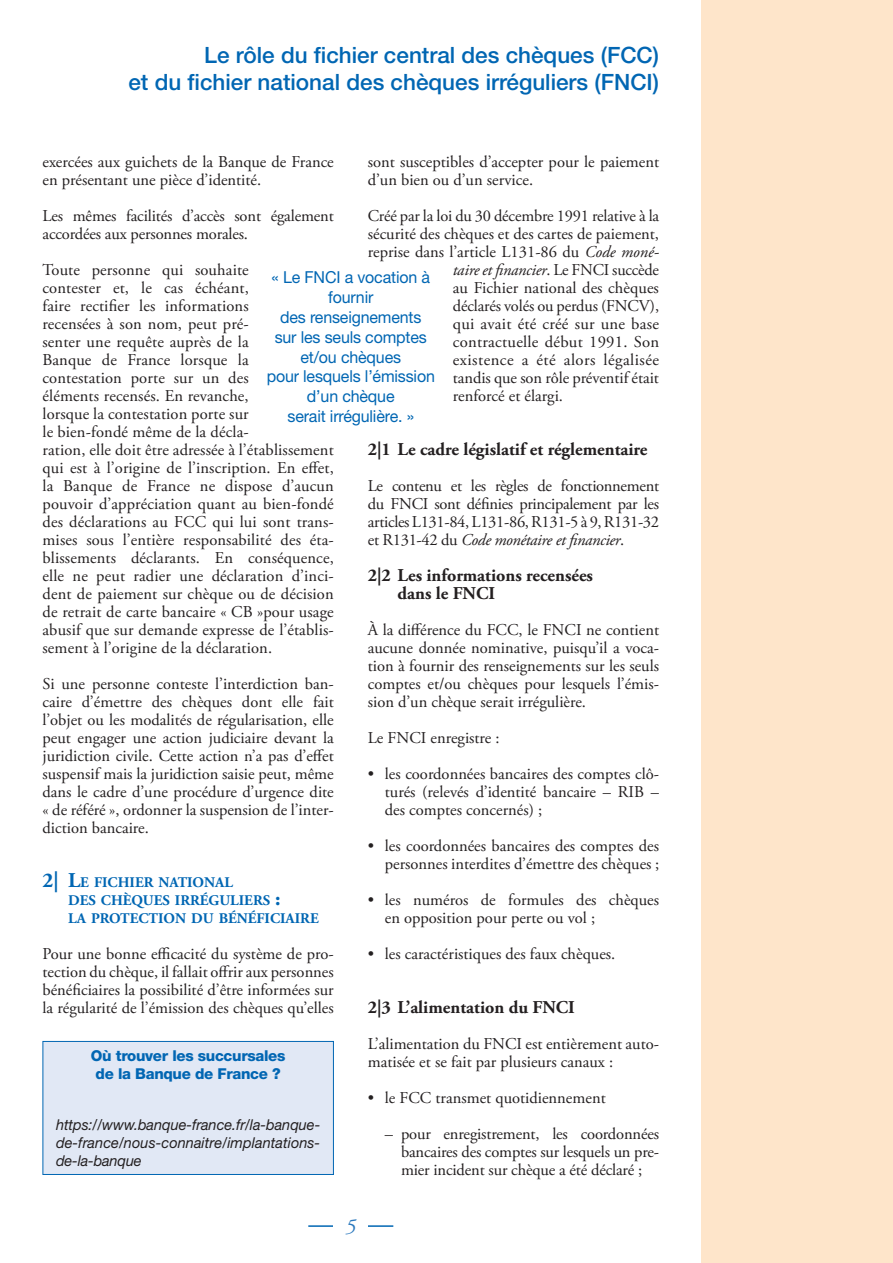
<style>
.page{position:relative;width:893px;height:1263px;background:#fff}
.page>*{position:absolute;margin:0;border:0;box-sizing:border-box;transform-origin:0 0}
.t1{font:500 22.5px/27px "Helvetica Neue LT Std";color:#0166b3;text-align:right}
.t2{font:italic 21px "Adobe Garamond Pro";color:#2b79be}
.t3{font:700 18px/18px "Adobe Garamond Pro";color:#231f20}
.t4{font:16.5px/18px "Adobe Garamond Pro";color:#231f20}
.t5{font:16.5px/19.8px "Helvetica Neue LT Std";letter-spacing:-.01em;color:#0166b3;text-align:center}
.t6{font:italic 16.5px "Adobe Garamond Pro";letter-spacing:-.015em;color:#231f20}
.t7{font:16.5px "Adobe Garamond Pro";letter-spacing:.025em;color:#231f20}
.t8{font:italic 15px/18px "Helvetica Neue LT Std";letter-spacing:.005em;color:#231f20;text-align:justify}
.t9{font:800 15px/18px "Helvetica Neue LT Std";letter-spacing:-.02em;color:#0166b3;text-align:center}
.t10{font:700 14.7px/18px "Adobe Garamond Pro";color:#0166b3}
.s1{font-size:21px}
.s2{font-style:italic}
.s3{font-style:normal}
</style>
<div class="page">
<div style="left:702px;top:0;width:191px;height:1263px;background:#fee5ca"></div>
<hr style="left:308px;top:1225px;width:85px;height:2px;background:#0166b3">
<div style="left:334px;top:1218px;width:34px;height:15px;background:#fff"></div>
<div style="left:43px;top:1041px;width:290px;height:133px;background:#e1e8f5"></div>
<div style="left:43px;top:1041px;width:291px;height:134px;border:1px solid #0166b3"></div>
<h1 class="t1" style="left:128px;top:41px;width:532px">Le rôle du fichier central des chèques (FCC)<br>et du fichier national des chèques irréguliers (FNCI)</h1>
<p class="t4" style="left:43px;top:153px;width:293px">exercées aux guichets de la Banque de France en présentant une pièce d’identité.</p>
<p class="t4" style="left:43px;top:207px;width:293px">Les mêmes facilités d’accès sont également accordées aux personnes morales.</p>
<p class="t4" style="left:43px;top:261px;width:293px">Toute personne qui souhaite<br>contester et, le cas échéant,<br>faire rectifier les informations<br>recensées à son nom, peut pré-<br>senter une requête auprès de la<br>Banque de France lorsque la<br>contestation porte sur un des<br>éléments recensés. En revanche,<br>lorsque la contestation porte sur<br>le bien-fondé même de la décla-<br>ration, elle doit être adressée à l’établissement qui est à l’origine de l’inscription. En effet, la Banque de France ne dispose d’aucun pouvoir d’appréciation quant au bien-fondé des déclarations au FCC qui lui sont trans&shy;mises sous l’entière responsabilité des éta&shy;blissements déclarants. En conséquence, elle ne peut radier une déclaration d’inci&shy;dent de paiement sur chèque ou de décision de retrait de carte bancaire « CB »pour usage abusif que sur demande expresse de l’établis&shy;sement à l’origine de la déclaration.</p>
<p class="t4" style="left:43px;top:675px;width:293px;text-align:justify">Si une personne conteste l’interdiction ban&shy;caire d’émettre des chèques dont elle fait l’objet ou les modalités de régularisation, elle peut engager une action judiciaire devant la juridiction civile. Cette action n’a pas d’effet suspensif mais la juridiction saisie peut, même dans le cadre d’une procédure d’urgence dite « de référé », ordonner la suspension de l’inter&shy;diction bancaire.</p>
<p class="t10" style="left:68px;top:873px;width:252px;text-indent:-26px"><span class="s1">2| L</span>E FICHIER NATIONAL<br>DES CHÈQUES IRRÉGULIERS <span class="s1">:<br></span>LA PROTECTION DU BÉNÉFICIAIRE</p>
<p class="t4" style="left:43px;top:945px;width:293px;text-align:justify">Pour une bonne efficacité du système de pro&shy;tection du chèque, il fallait offrir aux personnes bénéficiaires la possibilité d’être informées sur la régularité de l’émission des chèques qu’elles</p>
<p class="t4" style="left:368px;top:153px;width:293px">sont susceptibles d’accepter pour le paiement d’un bien ou d’un service.</p>
<p class="t4" style="left:368px;top:207px;width:293px">Créé par la loi du 30 décembre 1991 relative à la</p>
<p class="t4" style="left:368px;top:225px;width:293px">sécurité des chèques et des cartes de paiement,</p>
<p class="t4" style="left:368px;top:243px;width:293px">reprise dans l’article L131-86 du <span class="s2">Code moné-</span></p>
<p class="t6" style="left:453px;top:260px;width:208px">taire et financier<span class="s3">. Le FNCI succède</span></p>
<p class="t4" style="left:453px;top:279px;width:208px">au Fichier national des chèques</p>
<p class="t4" style="left:453px;top:297px;width:208px">déclarés volés ou perdus (FNCV),</p>
<p class="t4" style="left:453px;top:315px;width:208px">qui avait été créé sur une base</p>
<p class="t4" style="left:453px;top:333px;width:208px">contractuelle début 1991. Son</p>
<p class="t7" style="left:453px;top:350px;width:208px">existence a été alors légalisée</p>
<p class="t4" style="left:453px;top:369px;width:208px">tandis que son rôle préventif était</p>
<p class="t4" style="left:453px;top:387px;width:112px">renforcé et élargi.</p>
<p class="t3" style="left:368px;top:440px;width:281px">2|1 Le cadre législatif et réglementaire</p>
<p class="t4" style="left:368px;top:477px;width:293px;text-align:justify">Le contenu et les règles de fonctionnement du FNCI sont définies principalement par les articles L131-84, L131-86, R131-5 à 9, R131‑32 et R131-42 du <span class="s2">Code monétaire et financier</span>.</p>
<p class="t3" style="left:398px;top:566px;width:197px;text-indent:-30px">2|2 Les informations recensées dans le FNCI</p>
<p class="t4" style="left:368px;top:621px;width:293px;text-align:justify">À la différence du FCC, le FNCI ne contient aucune donnée nominative, puisqu’il a voca&shy;tion à fournir des renseignements sur les seuls comptes et/ou chèques pour lesquels l’émis&shy;sion d’un chèque serait irrégulière.</p>
<p class="t4" style="left:368px;top:729px;width:133px">Le FNCI enregistre :</p>
<p class="t4" style="left:385px;top:765px;width:276px;text-align:justify;text-indent:-17px">• les coordonnées bancaires des comptes clô&shy;turés (relevés d’identité bancaire – RIB – des comptes concernés) ;</p>
<p class="t4" style="left:368px;top:837px;width:293px;text-align:right">• les coordonnées bancaires des comptes des personnes interdites d’émettre des chèques ;</p>
<p class="t4" style="left:385px;top:891px;width:276px;text-indent:-17px">• les numéros de formules des chèques en opposition pour perte ou vol ;</p>
<p class="t4" style="left:368px;top:945px;width:249px">• les caractéristiques des faux chèques.</p>
<p class="t3" style="left:368px;top:998px;width:209px">2|3 L’alimentation du FNCI</p>
<p class="t4" style="left:368px;top:1035px;width:293px">L’alimentation du FNCI est entièrement auto&shy;matisée et se fait par plusieurs canaux :</p>
<p class="t4" style="left:368px;top:1089px;width:239px">• le FCC transmet quotidiennement</p>
<p class="t4" style="left:401px;top:1125px;width:260px;text-align:justify;text-indent:-16px">– pour enregistrement, les coordonnées bancaires des comptes sur lesquels un pre&shy;mier incident sur chèque a été déclaré ;</p>
<p class="t5" style="left:267px;top:267px;width:170px">« Le FNCI a vocation à fournir<br>des renseignements<br>sur les seuls comptes et/ou chèques<br>pour lesquels l’émission d’un chèque<br>serait irrégulière. »</p>
<p class="t9" style="left:91px;top:1047px;width:196px">Où trouver les succursales de la Banque de France ?</p>
<p class="t8" style="left:56px;top:1115px;width:266px">https://www.banque-france.fr/la-banque&shy;de-france/nous-connaitre/implantations&shy;de-la-banque</p>
<p class="t2" style="left:346px;top:1214px;width:12px">5</p>
</div>
